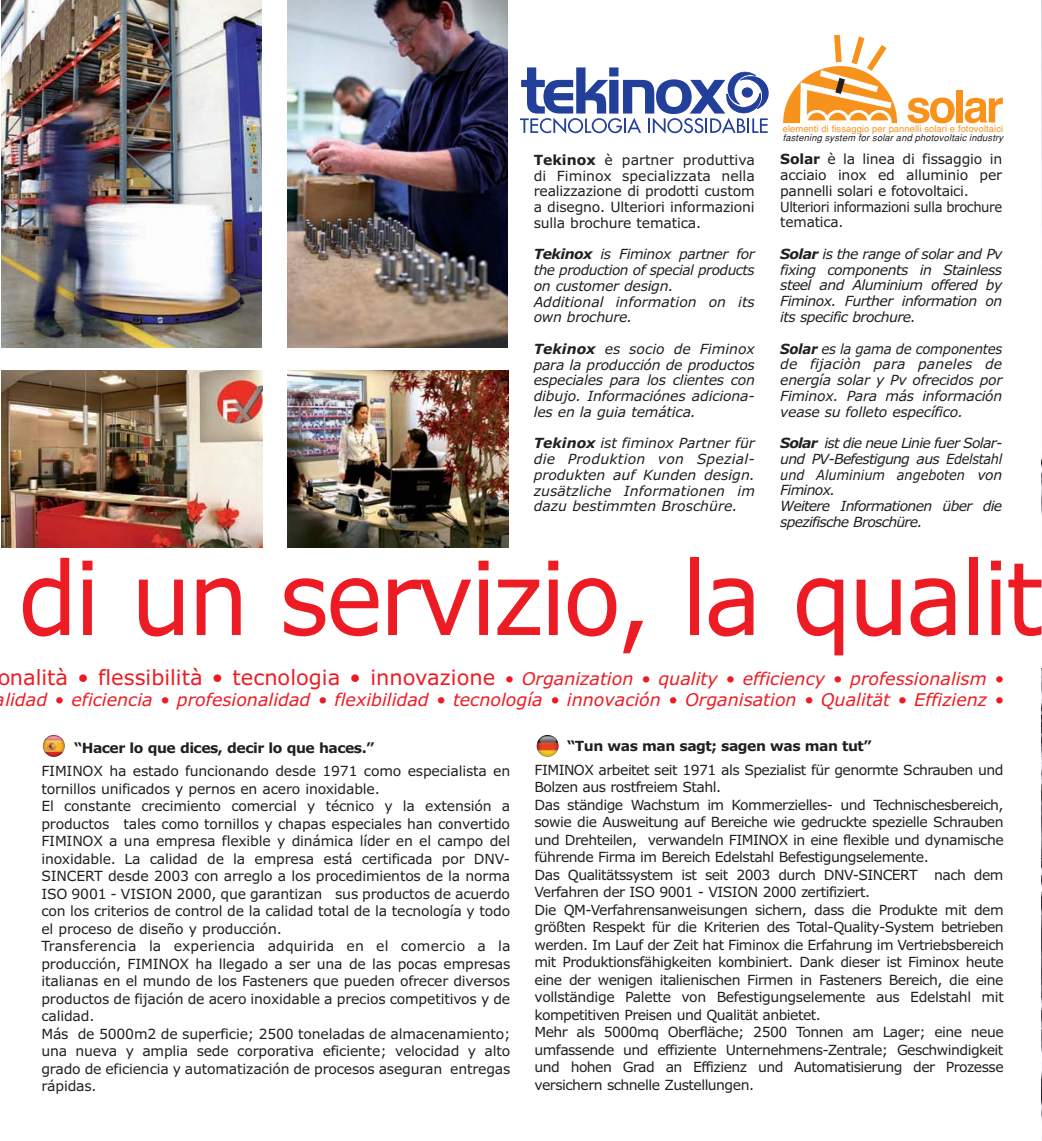
<style>
.page{position:relative;width:1042px;height:1141px;background:#fff}
.page>*{position:absolute;margin:0;border:0;box-sizing:border-box;transform-origin:0 0}
.t1{font:101.5px "Verdana";letter-spacing:-.04em;color:#ed1c24;scale:.95 1}
.t2{font:italic 17.5px/21px "Verdana";color:#ed1c24;text-align:center}
.t3{font:14px/17.5px "Verdana";letter-spacing:-.025em;color:#231f20}
.t4{font:italic 14px/15.8px "Verdana";letter-spacing:-.02em;color:#231f20;text-align:justify}
.t5{font:italic 14px/15.8px "Verdana";letter-spacing:-.05em;color:#231f20}
.t6{font:italic 14px/15.8px "Verdana";letter-spacing:-.02em;color:#231f20;text-align:justify;scale:.95 1}
.t7{font:700 14px "Verdana";letter-spacing:-.035em;color:#231f20}
.t8{font:9.28px "Helvetica";letter-spacing:.01em;color:#f7931d}
.t9{font:italic 9.28px "Helvetica";letter-spacing:.02em;color:#231f20}
.s1{font-weight:700}
.s2{font-style:normal;font-size:21px}
</style>
<div class="page">
<img style="left:1041px;top:0;width:1px;height:1141px">
<img style="left:288px;top:371px;width:220px;height:177px">
<svg style="left:907px;top:98px;width:47px;height:25px"></svg>
<div style="left:956px;top:90px;width:7px;height:32px;background:#f7931d"></div>
<svg style="left:965px;top:98px;width:38px;height:25px"></svg>
<svg style="left:783px;top:35px;width:114px;height:89px"></svg>
<svg style="left:520px;top:67px;width:249px;height:67px"></svg>
<div style="left:742px;top:88px;width:10px;height:9px;background:#223f9a;border-radius:50%"></div>
<div style="left:742px;top:88px;width:10px;height:9px;border:1px solid #223f9a;border-radius:50%"></div>
<img style="left:45px;top:735px;width:20px;height:22px">
<img style="left:538px;top:735px;width:21px;height:22px">
<img style="left:1px;top:371px;width:262px;height:177px">
<img style="left:1px;top:0;width:260px;height:347px">
<div style="left:0;top:548px;width:1042px;height:119px;background:#fff"></div>
<img style="left:288px;top:0;width:220px;height:347px">
<p class="t3" style="left:534px;top:153px;width:223px;line-height:15.8px;text-align:justify"><span class="s1">Tekinox</span> è partner produttiva di Fiminox specializzata nella realizzazione di prodotti custom a disegno. Ulteriori informazioni sulla brochure tematica.</p>
<p class="t4" style="left:534px;top:248px;width:223px;text-align:left"><span class="s1">Tekinox</span> is Fiminox partner for the production of special products on customer design.<br>Additional information on its own brochure.</p>
<p class="t4" style="left:534px;top:342px;width:223px"><span class="s1">Tekinox</span> es socio de Fiminox para la producción de productos especiales para los clientes con dibujo. Informaciónes adiciona&shy;les en la guia temática.</p>
<p class="t4" style="left:534px;top:437px;width:223px"><span class="s1">Tekinox</span> ist fiminox Partner für die Produktion von Spezial&shy;produkten auf Kunden design. zusätzliche Informationen im dazu bestimmten Broschüre.</p>
<p class="t8" style="left:783px;top:126px;width:222px">elementi di fissaggio per pannelli solari e fotovoltaici</p>
<p class="t9" style="left:783px;top:134px;width:222px">fastening system for solar and photovoltaic industry</p>
<p class="t3" style="left:780px;top:153px;width:223px;line-height:15.8px"><span class="s1">Solar</span> è la linea di fissaggio in acciaio inox ed alluminio per pannelli solari e fotovoltaici.<br>Ulteriori informazioni sulla brochure tematica.</p>
<p class="t4" style="left:780px;top:247px;width:224px"><span class="s1">Solar</span> is the range of solar and Pv fixing components in Stainless steel and Aluminium offered by Fiminox. Further information on its specific brochure.</p>
<p class="t6" style="left:780px;top:342px;width:235px"><span class="s1">Solar</span> es la gama de componentes de fijaciòn para paneles de energía solar y Pv ofrecidos por Fiminox. Para más información vease su folleto específico.</p>
<p class="t5" style="left:780px;top:436px;width:224px"><span class="s1">Solar</span> ist die neue Linie fuer Solar&shy;und PV-Befestigung aus Edelstahl und Aluminium angeboten von<br>Fiminox.<br>Weitere Informationen über die spezifische Broschüre.</p>
<h1 class="t1" style="left:18px;top:558px;width:1081px">di un servizio, la qualit</h1>
<p class="t2" style="left:-3px;top:670px;width:1008px"><span class="s2">onalità • flessibilità • tecnologia • innovazione</span> • Organization • quality • efficiency • professionalism • lidad • eficiencia • profesionalidad • flexibilidad • tecnología • innovación • Organisation • Qualität • Effizienz •</p>
<p class="t7" style="left:74px;top:742px;width:302px">“Hacer lo que dices, decir lo que haces.”</p>
<p class="t3" style="left:41px;top:764px;width:471px">FIMINOX ha estado funcionando desde 1971 como especialista en tornillos unificados y pernos en acero inoxidable.<br>El constante crecimiento comercial y técnico y la extensión a productos tales como tornillos y chapas especiales han convertido FIMINOX a una empresa flexible y dinámica líder en el campo del inoxidable. La calidad de la empresa está certificada por DNV-SINCERT desde 2003 con arreglo a los procedimientos de la norma ISO 9001 - VISION 2000, que garantizan sus productos de acuerdo con los criterios de control de la calidad total de la tecnología y todo el proceso de diseño y producción.<br>Transferencia la experiencia adquirida en el comercio a la producción, FIMINOX ha llegado a ser una de las pocas empresas italianas en el mundo de los Fasteners que pueden ofrecer diversos productos de fijación de acero inoxidable a precios competitivos y de calidad.<br>Más de 5000m2 de superficie; 2500 toneladas de almacenamiento; una nueva y amplia sede corporativa eficiente; velocidad y alto grado de eficiencia y automatización de procesos aseguran entregas rápidas.</p>
<p class="t7" style="left:567px;top:741px;width:306px">“Tun was man sagt; sagen was man tut”</p>
<p class="t3" style="left:534px;top:762px;width:471px">FIMINOX arbeitet seit 1971 als Spezialist für genormte Schrauben und Bolzen aus rostfreiem Stahl.<br>Das ständige Wachstum im Kommerzielles- und Technischesbereich, sowie die Ausweitung auf Bereiche wie gedruckte spezielle Schrauben und Drehteilen, verwandeln FIMINOX in eine flexible und dynamische führende Firma im Bereich Edelstahl Befestigungselemente.<br>Das Qualitätssystem ist seit 2003 durch DNV-SINCERT nach dem Verfahren der ISO 9001 - VISION 2000 zertifiziert.<br>Die QM-Verfahrensanweisungen sichern, dass die Produkte mit dem größten Respekt für die Kriterien des Total-Quality-System betrieben werden. Im Lauf der Zeit hat Fiminox die Erfahrung im Vertriebsbereich mit Produktionsfähigkeiten kombiniert. Dank dieser ist Fiminox heute eine der wenigen italienischen Firmen in Fasteners Bereich, die eine vollständige Palette von Befestigungselemente aus Edelstahl mit kompetitiven Preisen und Qualität anbietet.<br>Mehr als 5000mq Oberfläche; 2500 Tonnen am Lager; eine neue umfassende und effiziente Unternehmens-Zentrale; Geschwindigkeit und hohen Grad an Effizienz und Automatisierung der Prozesse versichern schnelle Zustellungen.</p>
</div>
